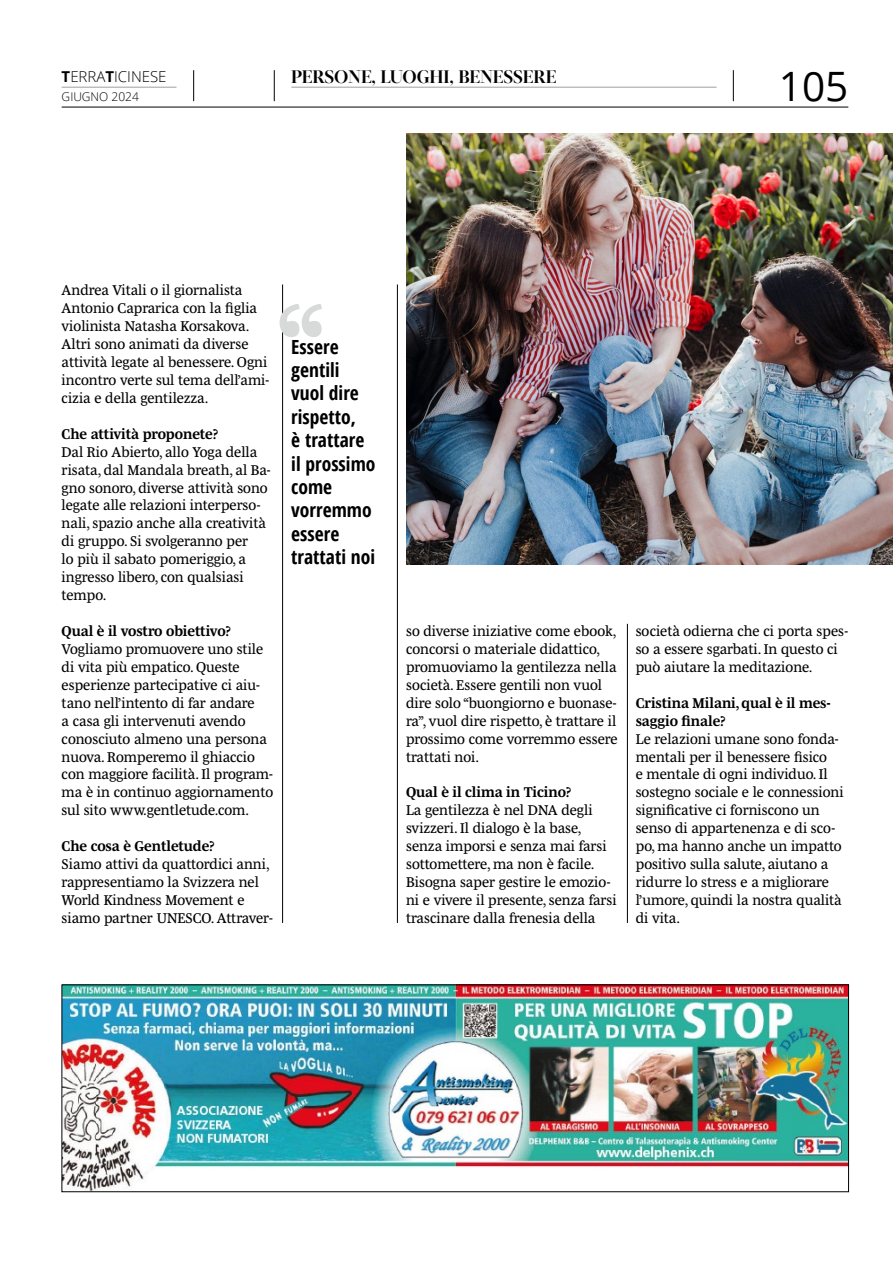
<style>
.page{position:relative;width:893px;height:1263px;background:#fff}
.page>*{position:absolute;margin:0;border:0;box-sizing:border-box;transform-origin:0 0}
.t1{font:800 106.5px "Mencken Std Text";color:#d8dada}
.t2{font:40.5px "Open Sans";color:#000}
.t3{font:700 condensed 19.5px/23.4px "Open Sans";color:#000}
.t4{font:700 18px "Acta Display W04";letter-spacing:-.01em;color:#000}
.t5{font:300 15px "Open Sans";color:#000}
.t6{font:14.4px/18px "Mencken Std Text";color:#000}
.t7{font:700 14.4px/18px "Mencken Std Text";letter-spacing:-.005em;color:#000}
.t8{font:300 12px "Open Sans";color:#000}
.s1{font-weight:700}
</style>
<div class="page">
<hr style="left:62px;top:107px;width:786px;height:1px;background:#000">
<hr style="left:193px;top:70px;width:1px;height:31px;background:#000">
<hr style="left:274px;top:70px;width:1px;height:31px;background:#000">
<hr style="left:733px;top:70px;width:1px;height:31px;background:#000">
<hr style="left:62px;top:87px;width:114px;height:1px;background:#9d9e9e">
<hr style="left:291px;top:87px;width:425px;height:1px;background:#9d9e9e">
<hr style="left:282px;top:284px;width:1px;height:639px;background:#000">
<hr style="left:397px;top:284px;width:1px;height:639px;background:#000">
<hr style="left:627px;top:624px;width:1px;height:299px;background:#000">
<img style="left:64px;top:987px;width:783px;height:203px">
<img style="left:406px;top:134px;width:487px;height:430px">
<p class="t5" style="left:62px;top:66px;width:106px"><span class="s1">T</span>ERRA<span class="s1">T</span>ICINESE</p>
<p class="t4" style="left:291px;top:66px;width:267px">PERSONE, LUOGHI, BENESSERE</p>
<p class="t8" style="left:62px;top:89px;width:79px">GIUGNO 2024</p>
<h2 class="t2" style="left:779px;top:59px;width:71px">105</h2>
<p class="t6" style="left:62px;top:281px;width:209px">Andrea Vitali o il giornalista<br>Antonio Caprarica con la figlia violinista Natasha Korsakova.<br>Altri sono animati da diverse attività legate al benessere. Ogni incontro verte sul tema dell’ami&shy;cizia e della gentilezza.</p>
<p class="t7" style="left:62px;top:425px;width:158px">Che attività proponete?</p>
<p class="t6" style="left:62px;top:442px;width:211px">Dal Rio Abierto, allo Yoga della risata, dal Mandala breath, al Ba&shy;gno sonoro, diverse attività sono legate alle relazioni interperso&shy;nali, spazio anche alla creatività di gruppo. Si svolgeranno per<br>lo più il sabato pomeriggio, a ingresso libero, con qualsiasi tempo.</p>
<p class="t7" style="left:62px;top:622px;width:171px">Qual è il vostro obiettivo?</p>
<p class="t6" style="left:62px;top:640px;width:213px">Vogliamo promuovere uno stile di vita più empatico. Queste esperienze partecipative ci aiu&shy;tano nell’intento di far andare<br>a casa gli intervenuti avendo conosciuto almeno una persona nuova. Romperemo il ghiaccio con maggiore facilità. Il program&shy;ma è in continuo aggiornamento sul sito www.gentletude.com.</p>
<p class="t7" style="left:62px;top:837px;width:155px">Che cosa è Gentletude?</p>
<p class="t6" style="left:62px;top:855px;width:213px">Siamo attivi da quattordici anni, rappresentiamo la Svizzera nel<br>World Kindness Movement e siamo partner UNESCO. Attraver-</p>
<h1 class="t1" style="left:275px;top:280px;width:53px">“</h1>
<h3 class="t3" style="left:291px;top:334px;width:86px">Essere gentili vuol dire rispetto,<br>è trattare il prossimo come vorremmo essere trattati noi</h3>
<p class="t6" style="left:406px;top:622px;width:213px">so diverse iniziative come ebook, concorsi o materiale didattico, promuoviamo la gentilezza nella società. Essere gentili non vuol dire solo “buongiorno e buonase&shy;ra”, vuol dire rispetto, è trattare il prossimo come vorremmo essere trattati noi.</p>
<p class="t7" style="left:406px;top:783px;width:167px">Qual è il clima in Ticino?</p>
<p class="t6" style="left:406px;top:801px;width:212px">La gentilezza è nel DNA degli svizzeri. Il dialogo è la base, senza imporsi e senza mai farsi sottomettere, ma non è facile.<br>Bisogna saper gestire le emozio&shy;ni e vivere il presente, senza farsi trascinare dalla frenesia della</p>
<p class="t6" style="left:636px;top:622px;width:214px">società odierna che ci porta spes&shy;so a essere sgarbati. In questo ci può aiutare la meditazione.</p>
<p class="t7" style="left:636px;top:694px;width:196px">Cristina Milani, qual è il mes&shy;saggio finale?</p>
<p class="t6" style="left:636px;top:729px;width:209px">Le relazioni umane sono fonda&shy;mentali per il benessere fisico<br>e mentale di ogni individuo. Il sostegno sociale e le connessioni significative ci forniscono un senso di appartenenza e di sco&shy;po, ma hanno anche un impatto positivo sulla salute, aiutano a ridurre lo stress e a migliorare l’umore, quindi la nostra qualità di vita.</p>
</div>
